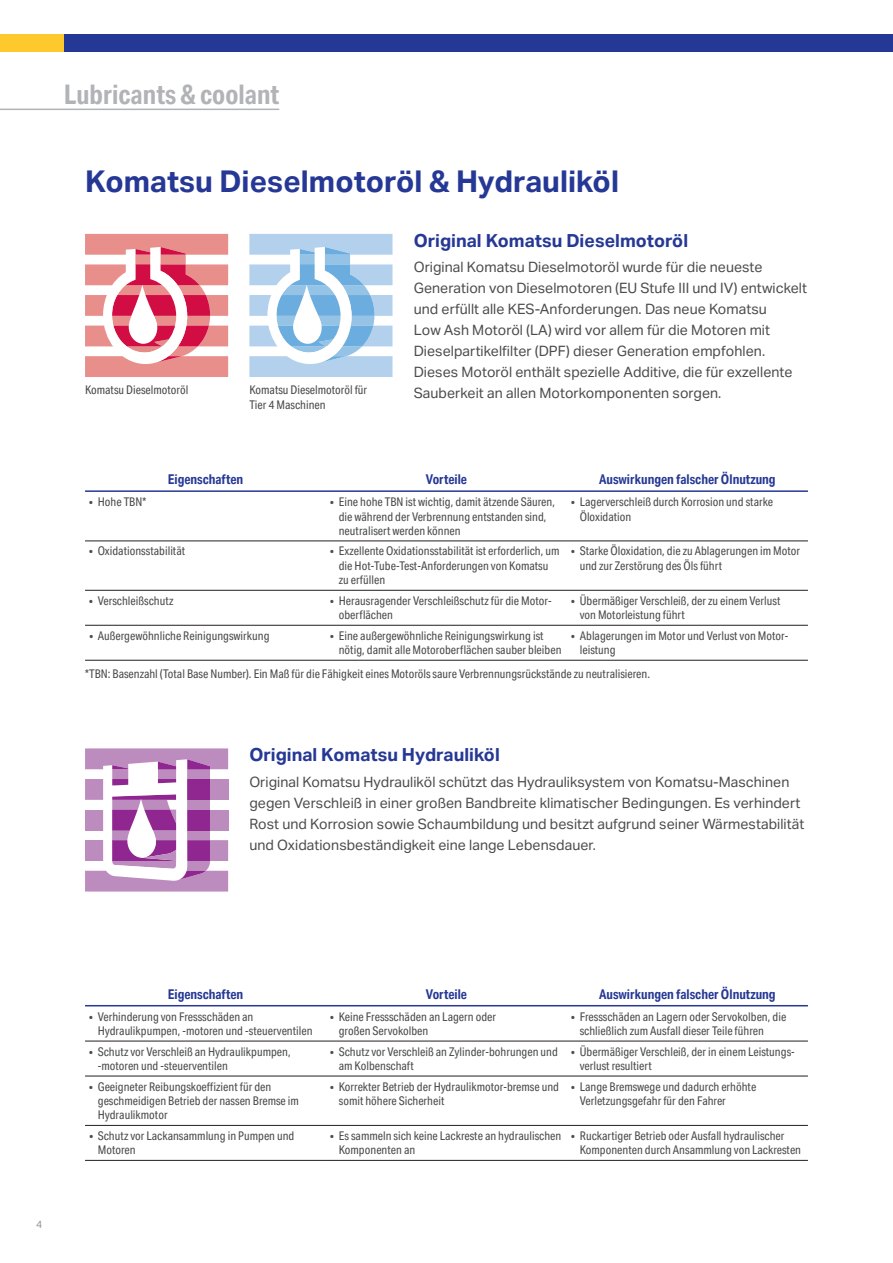
<style>
.page{position:relative;width:893px;height:1263px;background:#fff}
.page>*{position:absolute;margin:0;border:0;box-sizing:border-box;transform-origin:0 0}
.t1{font:700 30px "Aktiv Grotesk";color:#263895}
.t2{font:700 27px "Aktiv Grotesk Cd";color:#b2b3b7}
.t3{font:700 18px "Aktiv Grotesk";color:#263895}
.t4{font:14.25px/21px "Aktiv Grotesk";color:#4b4c4d}
.t5{font:700 13.5px "Aktiv Grotesk Cd";color:#263895}
.t6{font:12px/14.4px "Aktiv Grotesk Cd";color:#4b4c4d}
.t7{font:10.5px "Aktiv Grotesk";color:#939598}
</style>
<div class="page">
<svg style="left:85px;top:234px;width:143px;height:143px"></svg>
<svg style="left:249px;top:234px;width:144px;height:143px"></svg>
<svg style="left:85px;top:748px;width:143px;height:143px"></svg>
<hr style="left:85px;top:490px;width:241px;height:2px;background:#263895">
<hr style="left:326px;top:490px;width:241px;height:2px;background:#263895">
<hr style="left:567px;top:490px;width:241px;height:2px;background:#263895">
<hr style="left:85px;top:540px;width:241px;height:1px;background:#231f20">
<hr style="left:326px;top:540px;width:241px;height:1px;background:#231f20">
<hr style="left:567px;top:540px;width:241px;height:1px;background:#231f20">
<hr style="left:85px;top:590px;width:241px;height:1px;background:#231f20">
<hr style="left:326px;top:590px;width:241px;height:1px;background:#231f20">
<hr style="left:567px;top:590px;width:241px;height:1px;background:#231f20">
<hr style="left:85px;top:625px;width:241px;height:1px;background:#231f20">
<hr style="left:85px;top:660px;width:241px;height:1px;background:#231f20">
<hr style="left:326px;top:625px;width:241px;height:1px;background:#231f20">
<hr style="left:326px;top:660px;width:241px;height:1px;background:#231f20">
<hr style="left:567px;top:625px;width:241px;height:1px;background:#231f20">
<hr style="left:567px;top:660px;width:241px;height:1px;background:#231f20">
<hr style="left:85px;top:1005px;width:241px;height:1px;background:#263895">
<hr style="left:326px;top:1005px;width:241px;height:1px;background:#263895">
<hr style="left:567px;top:1005px;width:241px;height:1px;background:#263895">
<hr style="left:85px;top:1041px;width:241px;height:1px;background:#231f20">
<hr style="left:326px;top:1041px;width:241px;height:1px;background:#231f20">
<hr style="left:567px;top:1041px;width:241px;height:1px;background:#231f20">
<hr style="left:85px;top:1076px;width:241px;height:1px;background:#231f20">
<hr style="left:326px;top:1076px;width:241px;height:1px;background:#231f20">
<hr style="left:567px;top:1076px;width:241px;height:1px;background:#231f20">
<hr style="left:85px;top:1125px;width:241px;height:1px;background:#231f20">
<hr style="left:85px;top:1160px;width:241px;height:1px;background:#231f20">
<hr style="left:326px;top:1125px;width:241px;height:1px;background:#231f20">
<hr style="left:326px;top:1160px;width:241px;height:1px;background:#231f20">
<hr style="left:567px;top:1125px;width:241px;height:1px;background:#231f20">
<hr style="left:567px;top:1160px;width:241px;height:1px;background:#231f20">
<hr style="left:0;top:109px;width:279px;height:1px;background:#b2b3b7">
<div style="left:0;top:34px;width:143px;height:17px;background:#fec92d"></div>
<div style="left:64px;top:34px;width:829px;height:17px;background:#263895"></div>
<h2 class="t2" style="left:64px;top:79px;width:217px">Lubricants &amp; coolant</h2>
<h1 class="t1" style="left:85px;top:164px;width:536px">Komatsu Dieselmotoröl &amp; Hydrauliköl</h1>
<h3 class="t3" style="left:414px;top:230px;width:276px">Original Komatsu Dieselmotoröl</h3>
<p class="t4" style="left:414px;top:257px;width:395px">Original Komatsu Dieselmotoröl wurde für die neueste Generation von Dieselmotoren (EU Stufe III und IV) entwickelt und erfüllt alle KES-Anforderungen. Das neue Komatsu<br>Low Ash Motoröl (LA) wird vor allem für die Motoren mit Dieselpartikelfilter (DPF) dieser Generation empfohlen.<br>Dieses Motoröl enthält spezielle Additive, die für exzellente Sauberkeit an allen Motorkomponenten sorgen.</p>
<p class="t6" style="left:85px;top:383px;width:105px">Komatsu Dieselmotoröl</p>
<p class="t6" style="left:249px;top:382px;width:119px;line-height:15px">Komatsu Dieselmotoröl für<br>Tier 4 Maschinen</p>
<p class="t5" style="left:168px;top:472px;width:77px">Eigenschaften</p>
<p class="t5" style="left:426px;top:472px;width:43px">Vorteile</p>
<p class="t5" style="left:599px;top:472px;width:178px">Auswirkungen falscher Ölnutzung</p>
<p class="t6" style="left:89px;top:495px;width:58px">• Hohe TBN*</p>
<p class="t6" style="left:339px;top:495px;width:218px;text-indent:-9px">• Eine hohe TBN ist wichtig, damit ätzende Säuren, die während der Verbrennung entstanden sind, neutralisert werden können</p>
<p class="t6" style="left:580px;top:495px;width:195px;text-indent:-9px">• Lagerverschleiß durch Korrosion und starke<br>Öloxidation</p>
<p class="t6" style="left:89px;top:544px;width:97px">• Oxidationsstabilität</p>
<p class="t6" style="left:339px;top:544px;width:222px;text-indent:-9px">• Exzellente Oxidationsstabilität ist erforderlich, um die Hot-Tube-Test-Anforderungen von Komatsu zu erfüllen</p>
<p class="t6" style="left:580px;top:544px;width:222px;text-indent:-9px">• Starke Öloxidation, die zu Ablagerungen im Motor und zur Zerstörung des Öls führt</p>
<p class="t6" style="left:89px;top:593px;width:86px">• Verschleißschutz</p>
<p class="t6" style="left:339px;top:593px;width:213px;text-indent:-9px">• Herausragender Verschleißschutz für die Motor&shy;oberflächen</p>
<p class="t6" style="left:580px;top:593px;width:202px;text-indent:-9px">• Übermäßiger Verschleiß, der zu einem Verlust von Motorleistung führt</p>
<p class="t6" style="left:89px;top:628px;width:182px">• Außergewöhnliche Reinigungswirkung</p>
<p class="t6" style="left:339px;top:628px;width:224px;text-indent:-9px">• Eine außergewöhnliche Reinigungswirkung ist nötig, damit alle Motoroberflächen sauber bleiben</p>
<p class="t6" style="left:580px;top:628px;width:209px;text-indent:-9px">• Ablagerungen im Motor und Verlust von Motor&shy;leistung</p>
<p class="t6" style="left:85px;top:666px;width:567px">*TBN: Basenzahl (Total Base Number). Ein Maß für die Fähigkeit eines Motoröls saure Verbrennungsrückstände zu neutralisieren.</p>
<h3 class="t3" style="left:249px;top:744px;width:252px">Original Komatsu Hydrauliköl</h3>
<p class="t4" style="left:249px;top:771px;width:556px">Original Komatsu Hydrauliköl schützt das Hydrauliksystem von Komatsu-Maschinen gegen Verschleiß in einer großen Bandbreite klimatischer Bedingungen. Es verhindert Rost und Korrosion sowie Schaumbildung und besitzt aufgrund seiner Wärmestabilität und Oxidationsbeständigkeit eine lange Lebensdauer.</p>
<p class="t7" style="left:36px;top:1218px;width:8px">4</p>
<p class="t5" style="left:168px;top:986px;width:77px">Eigenschaften</p>
<p class="t5" style="left:426px;top:986px;width:43px">Vorteile</p>
<p class="t5" style="left:599px;top:986px;width:178px">Auswirkungen falscher Ölnutzung</p>
<p class="t6" style="left:98px;top:1009px;width:216px;text-indent:-9px">• Verhinderung von Fressschäden an<br>Hydraulikpumpen, -motoren und -steuerventilen</p>
<p class="t6" style="left:339px;top:1009px;width:159px;text-indent:-9px">• Keine Fressschäden an Lagern oder großen Servokolben</p>
<p class="t6" style="left:580px;top:1009px;width:208px;text-indent:-9px">• Fressschäden an Lagern oder Servokolben, die schließlich zum Ausfall dieser Teile führen</p>
<p class="t6" style="left:98px;top:1044px;width:194px;text-indent:-9px">• Schutz vor Verschleiß an Hydraulikpumpen, -motoren und -steuerventilen</p>
<p class="t6" style="left:339px;top:1044px;width:221px;text-indent:-9px">• Schutz vor Verschleiß an Zylinder-bohrungen und am Kolbenschaft</p>
<p class="t6" style="left:580px;top:1044px;width:216px;text-indent:-9px">• Übermäßiger Verschleiß, der in einem Leistungs&shy;verlust resultiert</p>
<p class="t6" style="left:98px;top:1079px;width:203px;text-indent:-9px">• Geeigneter Reibungskoeffizient für den geschmeidigen Betrieb der nassen Bremse im<br>Hydraulikmotor</p>
<p class="t6" style="left:339px;top:1079px;width:222px;text-indent:-9px">• Korrekter Betrieb der Hydraulikmotor-bremse und somit höhere Sicherheit</p>
<p class="t6" style="left:580px;top:1079px;width:178px;text-indent:-9px">• Lange Bremswege und dadurch erhöhte<br>Verletzungsgefahr für den Fahrer</p>
<p class="t6" style="left:98px;top:1128px;width:198px;text-indent:-9px">• Schutz vor Lackansammlung in Pumpen und<br>Motoren</p>
<p class="t6" style="left:339px;top:1128px;width:224px;text-indent:-9px">• Es sammeln sich keine Lackreste an hydraulischen<br>Komponenten an</p>
<p class="t6" style="left:580px;top:1128px;width:223px;text-indent:-9px">• Ruckartiger Betrieb oder Ausfall hydraulischer<br>Komponenten durch Ansammlung von Lackresten</p>
</div>
